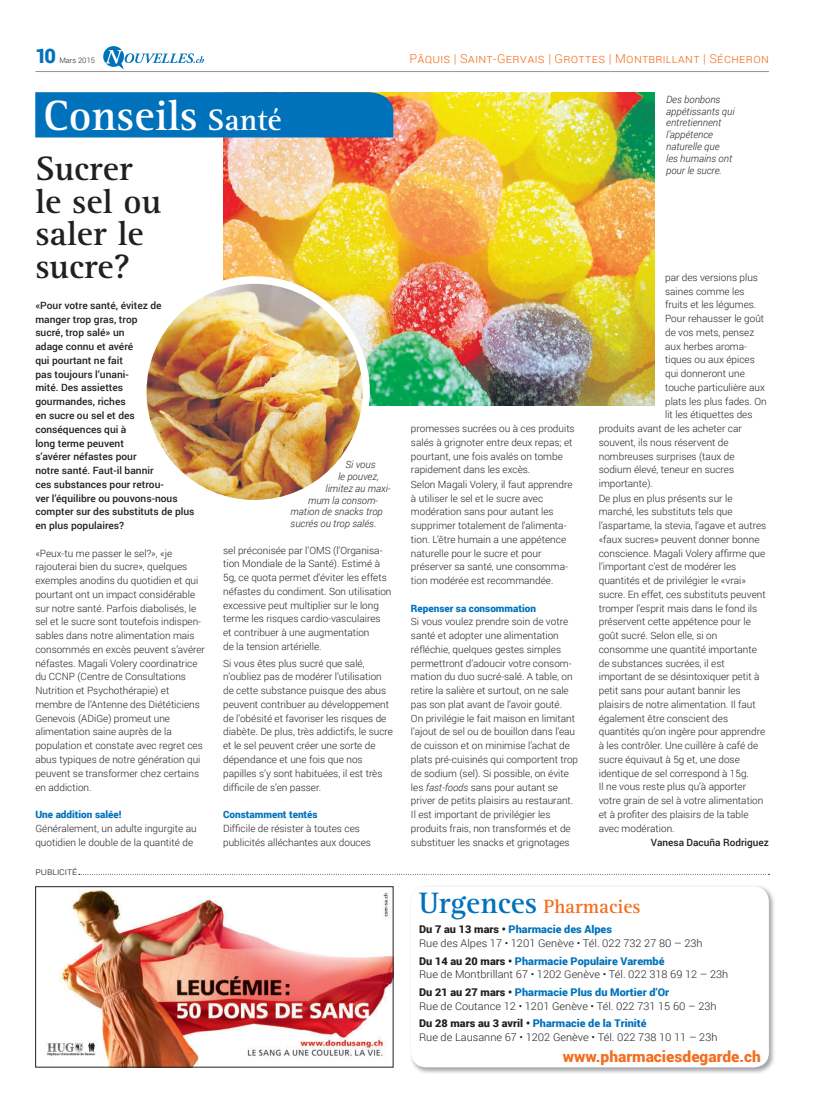
<style>
.page{position:relative;width:815px;height:1117px;background:#fff}
.page>*{position:absolute;margin:0;border:0;box-sizing:border-box;transform-origin:0 0}
.t1{font:700 43.75px "Rotis Serif Std";color:#fff}
.t2{font:700 35px/32.5px "Rotis Serif Std";color:#231f20}
.t3{font:700 19.88px "Rotis Serif Std";color:#f36f21}
.t4{font:900 15.25px "Roboto";color:#f36f21}
.t5{font:300 12.5px "Roboto";letter-spacing:.02em;color:#f36f21}
.t6{font:300 10.62px/13.5px "Roboto";color:#231f20}
.t7{font:300 10px/13.8px "Roboto";color:#231f20}
.t8{font:500 10px/13.8px "Roboto";color:#231f20}
.t9{font:italic 300 10px/11.9px "Roboto";color:#231f20}
.t10{font:900 10px "Roboto";color:#0072bc}
.t11{font:300 7.5px "Roboto";color:#231f20}
.s1{font-weight:900;font-size:20px;color:#0072bc}
.s2{font-size:30.62px}
.s3{font-style:italic}
.s4{font-size:30.5px;color:#0072bc}
.s5{font-weight:900}
.s6{font-weight:900;color:#0072bc}
</style>
<div class="page">
<hr style="left:35px;top:71px;width:734px;height:1px;background:#939598">
<svg style="left:103px;top:46px;width:101px;height:23px"></svg>
<img style="left:411px;top:886px;width:363px;height:187px">
<div style="left:411px;top:886px;width:358px;height:181px;background:#fff;border-radius:15px"></div>
<img style="left:47px;top:889px;width:344px;height:176px">
<div style="left:35px;top:886px;width:358px;height:181px;border:1px solid #231f20"></div>
<svg style="left:79px;top:873px;width:691px;height:1px"></svg>
<img style="left:223px;top:92px;width:431px;height:314px">
<div style="left:35px;top:92px;width:358px;height:45px;background:#0072bc"></div>
<div style="left:139px;top:276px;width:231px;height:231px;background:#fff;border-radius:50%"></div>
<img style="left:147px;top:284px;width:216px;height:216px;border-radius:108px">
<p class="t11" style="left:35px;top:57px;width:61px"><span class="s1">10</span> Mars 2015</p>
<p class="t5" style="left:409px;top:53px;width:361px">Pâquis | Saint-Gervais | Grottes | Montbrillant | Sécheron</p>
<h1 class="t1" style="left:44px;top:99px;width:240px">Conseils <span class="s2">Santé</span></h1>
<h2 class="t2" style="left:35px;top:155px;width:127px">Sucrer le sel ou saler le sucre?</h2>
<p class="t8" style="left:35px;top:299px;width:161px">«Pour votre santé, évitez de manger trop gras, trop<br>sucré, trop salé» un<br>adage connu et avéré<br>qui pourtant ne fait<br>pas toujours l’unani-<br>mité. Des assiettes<br>gourmandes, riches<br>en sucre ou sel et des conséquences qui à<br>long terme peuvent<br>s’avérer néfastes pour<br>notre santé. Faut-il bannir<br>ces substances pour retrou-<br>ver l’équilibre ou pouvons-nous compter sur des substituts de plus en plus populaires?</p>
<p class="t7" style="left:35px;top:545px;width:171px">«Peux-tu me passer le sel?», «je rajouterai bien du sucre», quelques exemples anodins du quotidien et qui pourtant ont un impact considérable sur notre santé. Parfois diabolisés, le sel et le sucre sont toutefois indispen&shy;sables dans notre alimentation mais consommés en excès peuvent s’avérer néfastes. Magali Volery coordinatrice du CCNP (Centre de Consultations Nutrition et Psychothérapie) et membre de l’Antenne des Diététiciens Genevois (ADiGe) promeut une alimentation saine auprès de la population et constate avec regret ces abus typiques de notre génération qui peuvent se transformer chez certains en addiction.</p>
<p class="t10" style="left:35px;top:810px;width:88px">Une addition salée!</p>
<p class="t7" style="left:35px;top:820px;width:163px">Généralement, un adulte ingurgite au quotidien le double de la quantité de</p>
<p class="t7" style="left:35px;top:863px;width:44px">publicité</p>
<p class="t9" style="left:346px;top:459px;width:31px">Si vous</p>
<p class="t9" style="left:338px;top:471px;width:42px">le pouvez,</p>
<p class="t9" style="left:326px;top:483px;width:66px">limitez au maxi-</p>
<p class="t9" style="left:308px;top:494px;width:71px">mum la consom-</p>
<p class="t9" style="left:291px;top:506px;width:94px">mation de snacks trop</p>
<p class="t9" style="left:291px;top:518px;width:87px">sucrés ou trop salés.</p>
<p class="t7" style="left:223px;top:542px;width:170px">sel préconisée par l’OMS (l’Organisa&shy;tion Mondiale de la Santé). Estimé à 5g, ce quota permet d’éviter les effets néfastes du condiment. Son utilisation excessive peut multiplier sur le long terme les risques cardio-vasculaires et contribuer à une augmentation<br>de la tension artérielle.</p>
<p class="t7" style="left:223px;top:655px;width:171px">Si vous êtes plus sucré que salé, n’oubliez pas de modérer l’utilisation de cette substance puisque des abus peuvent contribuer au développement de l’obésité et favoriser les risques de diabète. De plus, très addictifs, le sucre et le sel peuvent créer une sorte de dépendance et une fois que nos papilles s’y sont habituées, il est très difficile de s’en passer.</p>
<p class="t10" style="left:223px;top:810px;width:96px">Constamment tentés</p>
<p class="t7" style="left:223px;top:820px;width:149px">Difficile de résister à toutes ces publicités alléchantes aux douces</p>
<p class="t9" style="left:666px;top:94px;width:70px">Des bonbons appétissants qui entretiennent l’appétence naturelle que<br>les humains ont pour le sucre.</p>
<p class="t7" style="left:411px;top:421px;width:165px">promesses sucrées ou à ces produits salés à grignoter entre deux repas; et pourtant, une fois avalés on tombe rapidement dans les excès.<br>Selon Magali Volery, il faut apprendre à utiliser le sel et le sucre avec modération sans pour autant les supprimer totalement de l’alimenta&shy;tion. L’être humain a une appétence naturelle pour le sucre et pour préserver sa santé, une consomma&shy;tion modérée est recommandée.</p>
<p class="t10" style="left:411px;top:604px;width:127px">Repenser sa consommation</p>
<p class="t7" style="left:411px;top:614px;width:169px">Si vous voulez prendre soin de votre santé et adopter une alimentation réfléchie, quelques gestes simples permettront d’adoucir votre consom&shy;mation du duo sucré-salé. A table, on retire la salière et surtout, on ne sale pas son plat avant de l’avoir gouté.<br>On privilégie le fait maison en limitant l’ajout de sel ou de bouillon dans l’eau de cuisson et on minimise l’achat de plats pré-cuisinés qui comportent trop de sodium (sel). Si possible, on évite les <span class="s3">fast-foods</span> sans pour autant se priver de petits plaisirs au restaurant.<br>Il est important de privilégier les produits frais, non transformés et de substituer les snacks et grignotages</p>
<p class="t7" style="left:665px;top:271px;width:94px">par des versions plus</p>
<p class="t7" style="left:665px;top:284px;width:81px">saines comme les</p>
<p class="t7" style="left:665px;top:297px;width:93px">fruits et les légumes.</p>
<p class="t7" style="left:665px;top:312px;width:101px">Pour rehausser le goût</p>
<p class="t7" style="left:665px;top:325px;width:91px">de vos mets, pensez</p>
<p class="t7" style="left:665px;top:339px;width:83px">aux herbes aroma-</p>
<p class="t7" style="left:665px;top:352px;width:91px">tiques ou aux épices</p>
<p class="t7" style="left:665px;top:366px;width:81px">qui donneront une</p>
<p class="t7" style="left:665px;top:381px;width:101px">touche particulière aux</p>
<p class="t7" style="left:665px;top:395px;width:103px">plats les plus fades. On</p>
<p class="t7" style="left:665px;top:407px;width:89px">lit les étiquettes des</p>
<p class="t7" style="left:599px;top:422px;width:145px">produits avant de les acheter car</p>
<p class="t7" style="left:599px;top:435px;width:131px">souvent, ils nous réservent de</p>
<p class="t7" style="left:599px;top:449px;width:137px">nombreuses surprises (taux de</p>
<p class="t7" style="left:599px;top:462px;width:137px">sodium élevé, teneur en sucres</p>
<p class="t7" style="left:599px;top:476px;width:56px">importante).</p>
<p class="t7" style="left:599px;top:490px;width:135px">De plus en plus présents sur le</p>
<p class="t7" style="left:599px;top:504px;width:135px">marché, les substituts tels que</p>
<p class="t7" style="left:599px;top:518px;width:169px">l’aspartame, la stevia, l’agave et autres</p>
<p class="t7" style="left:599px;top:532px;width:162px">«faux sucres» peuvent donner bonne</p>
<p class="t7" style="left:599px;top:545px;width:168px">conscience. Magali Volery affirme que</p>
<p class="t7" style="left:599px;top:559px;width:139px">l’important c’est de modérer les</p>
<p class="t7" style="left:599px;top:573px;width:149px">quantités et de privilégier le «vrai»</p>
<p class="t7" style="left:599px;top:587px;width:168px">sucre. En effet, ces substituts peuvent</p>
<p class="t7" style="left:599px;top:600px;width:160px">tromper l’esprit mais dans le fond ils</p>
<p class="t7" style="left:599px;top:615px;width:154px">préservent cette appétence pour le</p>
<p class="t7" style="left:599px;top:628px;width:120px">goût sucré. Selon elle, si on</p>
<p class="t7" style="left:599px;top:642px;width:160px">consomme une quantité importante</p>
<p class="t7" style="left:599px;top:655px;width:127px">de substances sucrées, il est</p>
<p class="t7" style="left:599px;top:669px;width:162px">important de se désintoxiquer petit à</p>
<p class="t7" style="left:599px;top:684px;width:143px">petit sans pour autant bannir les</p>
<p class="t7" style="left:599px;top:697px;width:158px">plaisirs de notre alimentation. Il faut</p>
<p class="t7" style="left:599px;top:710px;width:131px">également être conscient des</p>
<p class="t7" style="left:599px;top:724px;width:168px">quantités qu’on ingère pour apprendre</p>
<p class="t7" style="left:599px;top:738px;width:161px">à les contrôler. Une cuillère à café de</p>
<p class="t7" style="left:599px;top:752px;width:143px">sucre équivaut à 5g et, une dose</p>
<p class="t7" style="left:599px;top:765px;width:152px">identique de sel correspond à 15g.</p>
<p class="t7" style="left:599px;top:779px;width:149px">Il ne vous reste plus qu’à apporter</p>
<p class="t7" style="left:599px;top:793px;width:166px">votre grain de sel à votre alimentation</p>
<p class="t7" style="left:599px;top:807px;width:151px">et à profiter des plaisirs de la table</p>
<p class="t7" style="left:599px;top:820px;width:77px">avec modération.</p>
<p class="t8" style="left:651px;top:835px;width:119px">Vanesa Dacuña Rodriguez</p>
<h3 class="t3" style="left:419px;top:898px;width:223px"><span class="s4">Urgences</span> Pharmacies</h3>
<p class="t6" style="left:419px;top:923px;width:285px"><span class="s5">Du 7 au 13 mars •</span> <span class="s6">Pharmacie des Alpes<br></span>Rue des Alpes 17 • 1201 Genève • Tél. 022 732 27 80 – 23h</p>
<p class="t6" style="left:419px;top:954px;width:311px"><span class="s5">Du 14 au 20 mars •</span> <span class="s6">Pharmacie Populaire Varembé<br></span>Rue de Montbrillant 67 • 1202 Genève • Tél. 022 318 69 12 – 23h</p>
<p class="t6" style="left:419px;top:986px;width:299px"><span class="s5">Du 21 au 27 mars •</span> <span class="s6">Pharmacie Plus du Mortier d’Or<br></span>Rue de Coutance 12 • 1201 Genève • Tél. 022 731 15 60 – 23h</p>
<p class="t6" style="left:419px;top:1017px;width:300px"><span class="s5">Du 28 mars au 3 avril •</span> <span class="s6">Pharmacie de la Trinité<br></span>Rue de Lausanne 67 • 1202 Genève • Tél. 022 738 10 11 – 23h</p>
<h3 class="t4" style="left:563px;top:1050px;width:200px">www.pharmaciesdegarde.ch</h3>
</div>
